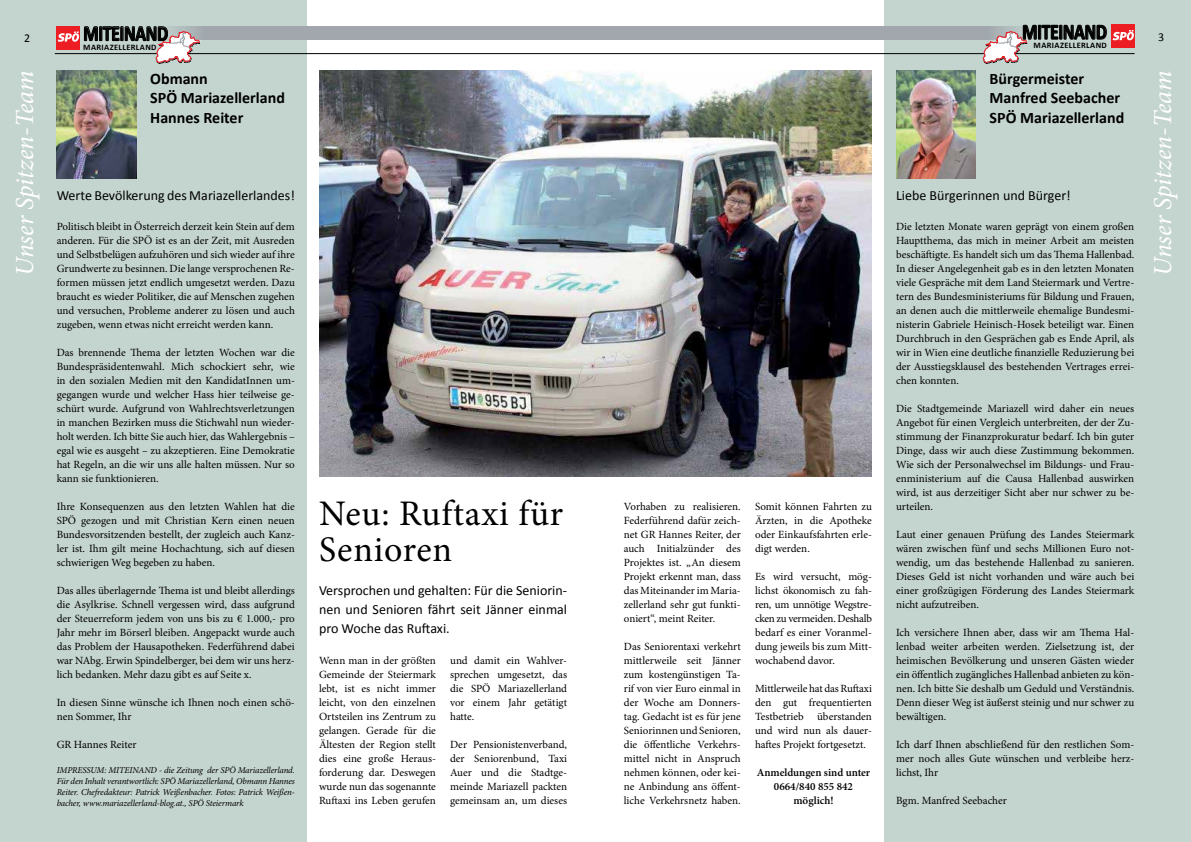
<style>
.page{position:relative;width:1191px;height:842px;background:#fff}
.page>*{position:absolute;margin:0;border:0;box-sizing:border-box;transform-origin:0 0}
.t1{font:36px/36px "Minion Pro";letter-spacing:.02em;color:#000}
.t2{font:italic 26px "Minion Pro";letter-spacing:-.005em;color:#fff}
.t3{font:700 22px "Calibri";letter-spacing:-.015em;color:#000;scale:.8 1}
.t4{font:700 16px/19.2px "Calibri";color:#000}
.t5{font:14px/19px "Calibri";color:#000;text-align:justify}
.t6{font:12px "Calibri";color:#000}
.t7{font:11px/14px "Minion Pro";color:#000;text-align:justify}
.t8{font:600 11px/14px "Minion Pro";color:#000;text-align:center}
.t9{font:italic 9px/11px "Minion Pro";letter-spacing:-.015em;color:#000;text-align:justify}
.t10{font:700 8.4px "Calibri";color:#000}
</style>
<div class="page">
<div style="left:884px;top:0;width:307px;height:842px;background:#c4d4cf"></div>
<div style="left:0;top:0;width:306px;height:842px;background:#c4d4cf"></div>
<img style="left:896px;top:71px;width:79px;height:108px">
<div style="left:156px;top:26px;width:439px;height:14px;background:#a1a7ad"></div>
<div style="left:595px;top:26px;width:439px;height:14px;background:#a1a7ad"></div>
<hr style="left:55px;top:53px;width:1079px;height:1px;background:#000">
<div style="left:57px;top:26px;width:23px;height:24px;background:#ed1d24"></div>
<svg style="left:58px;top:26px;width:143px;height:38px"></svg>
<div style="left:1111px;top:25px;width:24px;height:23px;background:#ed1d24"></div>
<svg style="left:1112px;top:30px;width:22px;height:10px"></svg>
<svg style="left:982px;top:24px;width:124px;height:40px"></svg>
<img style="left:57px;top:71px;width:79px;height:108px">
<img style="left:319px;top:71px;width:553px;height:405px">
<p class="t6" style="left:24px;top:31px;width:8px">2</p>
<h3 class="t3" style="left:1022px;top:18px;width:66px">MITEINAND</h3>
<h3 class="t3" style="left:83px;top:20px;width:66px">MITEINAND</h3>
<p class="t10" style="left:1033px;top:40px;width:7px">MAR</p>
<p class="t10" style="left:1052px;top:40px;width:9px">IAZELLERLAND</p>
<p class="t10" style="left:83px;top:42px;width:7px">MAR</p>
<p class="t10" style="left:102px;top:42px;width:9px">IAZELLERLAND</p>
<h2 class="t2" style="left:7px;top:276px;width:206px;rotate:-90deg">Unser Spitzen-Team</h2>
<h3 class="t4" style="left:150px;top:69px;width:136px">Obmann<br>SPÖ Mariazellerland<br>Hannes Reiter</h3>
<p class="t5" style="left:57px;top:186px;width:240px">Werte Bevölkerung des Mariazellerlandes!</p>
<p class="t7" style="left:57px;top:219px;width:240px">Politisch bleibt in Österreich derzeit kein Stein auf dem anderen. Für die SPÖ ist es an der Zeit, mit Ausreden und Selbstbelügen aufzuhören und sich wieder auf ihre Grundwerte zu besinnen. Die lange versprochenen Re&shy;formen müssen jetzt endlich umgesetzt werden. Dazu braucht es wieder Politiker, die auf Menschen zugehen und versuchen, Probleme anderer zu lösen und auch zugeben, wenn etwas nicht erreicht werden kann.</p>
<p class="t7" style="left:57px;top:345px;width:240px">Das brennende Thema der letzten Wochen war die Bundespräsidentenwahl. Mich schockiert sehr, wie in den sozialen Medien mit den KandidatInnen um&shy;gegangen wurde und welcher Hass hier teilweise ge&shy;schürt wurde. Aufgrund von Wahlrechtsverletzungen in manchen Bezirken muss die Stichwahl nun wieder&shy;holt werden. Ich bitte Sie auch hier, das Wahlergebnis – egal wie es ausgeht – zu akzeptieren. Eine Demokratie hat Regeln, an die wir uns alle halten müssen. Nur so kann sie funktionieren.</p>
<p class="t7" style="left:57px;top:499px;width:240px">Ihre Konsequenzen aus den letzten Wahlen hat die SPÖ gezogen und mit Christian Kern einen neuen Bundesvorsitzenden bestellt, der zugleich auch Kanz&shy;ler ist. Ihm gilt meine Hochachtung, sich auf diesen schwierigen Weg begeben zu haben.</p>
<p class="t7" style="left:57px;top:583px;width:240px">Das alles überlagernde Thema ist und bleibt allerdings die Asylkrise. Schnell vergessen wird, dass aufgrund der Steuerreform jedem von uns bis zu € 1.000,- pro Jahr mehr im Börserl bleiben. Angepackt wurde auch das Problem der Hausapotheken. Federführend dabei war NAbg. Erwin Spindelberger, bei dem wir uns herz&shy;lich bedanken. Mehr dazu gibt es auf Seite x.</p>
<p class="t7" style="left:57px;top:695px;width:240px">In diesen Sinne wünsche ich Ihnen noch einen schö&shy;nen Sommer, Ihr</p>
<p class="t7" style="left:57px;top:737px;width:81px">GR Hannes Reiter</p>
<p class="t9" style="left:57px;top:765px;width:240px">IMPRESSUM: MITEINAND - die Zeitung der SPÖ Mariazellerland.<br>Für den Inhalt verantwortlich: SPÖ Mariazellerland, Obmann Hannes Reiter. Chefredakteur: Patrick Weißenbacher. Fotos: Patrick Weißen&shy;bacher, www.mariazellerland-blog.at., SPÖ Steiermark</p>
<h1 class="t1" style="left:319px;top:496px;width:246px">Neu: Ruftaxi für<br>Senioren</h1>
<p class="t5" style="left:319px;top:580px;width:250px">Versprochen und gehalten: Für die Seniorin&shy;nen und Senioren fährt seit Jänner einmal pro Woche das Ruftaxi.</p>
<p class="t7" style="left:319px;top:653px;width:118px">Wenn man in der größten Gemeinde der Steiermark lebt, ist es nicht immer leicht, von den einzelnen Ortsteilen ins Zentrum zu gelangen. Gerade für die Ältesten der Region stellt dies eine große Heraus&shy;forderung dar. Deswegen wurde nun das sogenannte Ruftaxi ins Leben gerufen</p>
<p class="t7" style="left:450px;top:653px;width:118px">und damit ein Wahlver&shy;sprechen umgesetzt, das die SPÖ Mariazellerland vor einem Jahr getätigt hatte.</p>
<p class="t7" style="left:450px;top:737px;width:118px">Der Pensionistenverband, der Seniorenbund, Taxi Auer und die Stadtge&shy;meinde Mariazell packten gemeinsam an, um dieses</p>
<h3 class="t4" style="left:989px;top:69px;width:136px">Bürgermeister<br>Manfred Seebacher<br>SPÖ Mariazellerland</h3>
<p class="t7" style="left:624px;top:499px;width:118px">Vorhaben zu realisieren.<br>Federführend dafür zeich&shy;net GR Hannes Reiter, der auch Initialzünder des Projektes ist. „An diesem Projekt erkennt man, dass das Miteinander im Maria&shy;zellerland sehr gut funkti&shy;oniert“, meint Reiter.</p>
<p class="t7" style="left:624px;top:639px;width:118px">Das Seniorentaxi verkehrt mittlerweile seit Jänner zum kostengünstigen Ta&shy;rif von vier Euro einmal in der Woche am Donners&shy;tag. Gedacht ist es für jene Seniorinnen und Senioren, die öffentliche Verkehrs&shy;mittel nicht in Anspruch nehmen können, oder kei&shy;ne Anbindung ans öffent&shy;liche Verkehrsnetz haben.</p>
<p class="t7" style="left:755px;top:499px;width:118px">Somit können Fahrten zu Ärzten, in die Apotheke oder Einkaufsfahrten erle&shy;digt werden.</p>
<p class="t7" style="left:755px;top:569px;width:118px">Es wird versucht, mög&shy;lichst ökonomisch zu fah&shy;ren, um unnötige Wegstre&shy;cken zu vermeiden. Deshalb bedarf es einer Voranmel&shy;dung jeweils bis zum Mitt&shy;wochabend davor.</p>
<p class="t7" style="left:755px;top:681px;width:118px">Mittlerweile hat das Ruftaxi den gut frequentierten Testbetrieb überstanden und wird nun als dauer&shy;haftes Projekt fortgesetzt.</p>
<p class="t8" style="left:756px;top:766px;width:115px">Anmeldungen sind unter<br>0664/840 855 842 möglich!</p>
<p class="t5" style="left:896px;top:186px;width:176px">Liebe Bürgerinnen und Bürger!</p>
<p class="t7" style="left:896px;top:219px;width:240px">Die letzten Monate waren geprägt von einem großen Hauptthema, das mich in meiner Arbeit am meisten beschäftigte. Es handelt sich um das Thema Hallenbad.<br>In dieser Angelegenheit gab es in den letzten Monaten viele Gespräche mit dem Land Steiermark und Vertre&shy;tern des Bundesministeriums für Bildung und Frauen, an denen auch die mittlerweile ehemalige Bundesmi&shy;nisterin Gabriele Heinisch-Hosek beteiligt war. Einen Durchbruch in den Gesprächen gab es Ende April, als wir in Wien eine deutliche finanzielle Reduzierung bei der Ausstiegsklausel des bestehenden Vertrages errei&shy;chen konnten.</p>
<p class="t7" style="left:896px;top:401px;width:240px">Die Stadtgemeinde Mariazell wird daher ein neues Angebot für einen Vergleich unterbreiten, der der Zu&shy;stimmung der Finanzprokuratur bedarf. Ich bin guter Dinge, dass wir auch diese Zustimmung bekommen.<br>Wie sich der Personalwechsel im Bildungs- und Frau&shy;enministerium auf die Causa Hallenbad auswirken wird, ist aus derzeitiger Sicht aber nur schwer zu be&shy;urteilen.</p>
<p class="t7" style="left:896px;top:527px;width:240px">Laut einer genauen Prüfung des Landes Steiermark wären zwischen fünf und sechs Millionen Euro not&shy;wendig, um das bestehende Hallenbad zu sanieren.<br>Dieses Geld ist nicht vorhanden und wäre auch bei einer großzügigen Förderung des Landes Steiermark nicht aufzutreiben.</p>
<p class="t7" style="left:896px;top:625px;width:240px">Ich versichere Ihnen aber, dass wir am Thema Hal&shy;lenbad weiter arbeiten werden. Zielsetzung ist, der heimischen Bevölkerung und unseren Gästen wieder ein öffentlich zugängliches Hallenbad anbieten zu kön&shy;nen. Ich bitte Sie deshalb um Geduld und Verständnis.<br>Denn dieser Weg ist äußerst steinig und nur schwer zu bewältigen.</p>
<p class="t7" style="left:896px;top:737px;width:240px">Ich darf Ihnen abschließend für den restlichen Som&shy;mer noch alles Gute wünschen und verbleibe herz&shy;lichst, Ihr</p>
<p class="t7" style="left:896px;top:793px;width:112px">Bgm. Manfred Seebacher</p>
<p class="t6" style="left:1158px;top:30px;width:8px">3</p>
<h2 class="t2" style="left:1145px;top:276px;width:206px;rotate:-90deg">Unser Spitzen-Team</h2>
</div>
